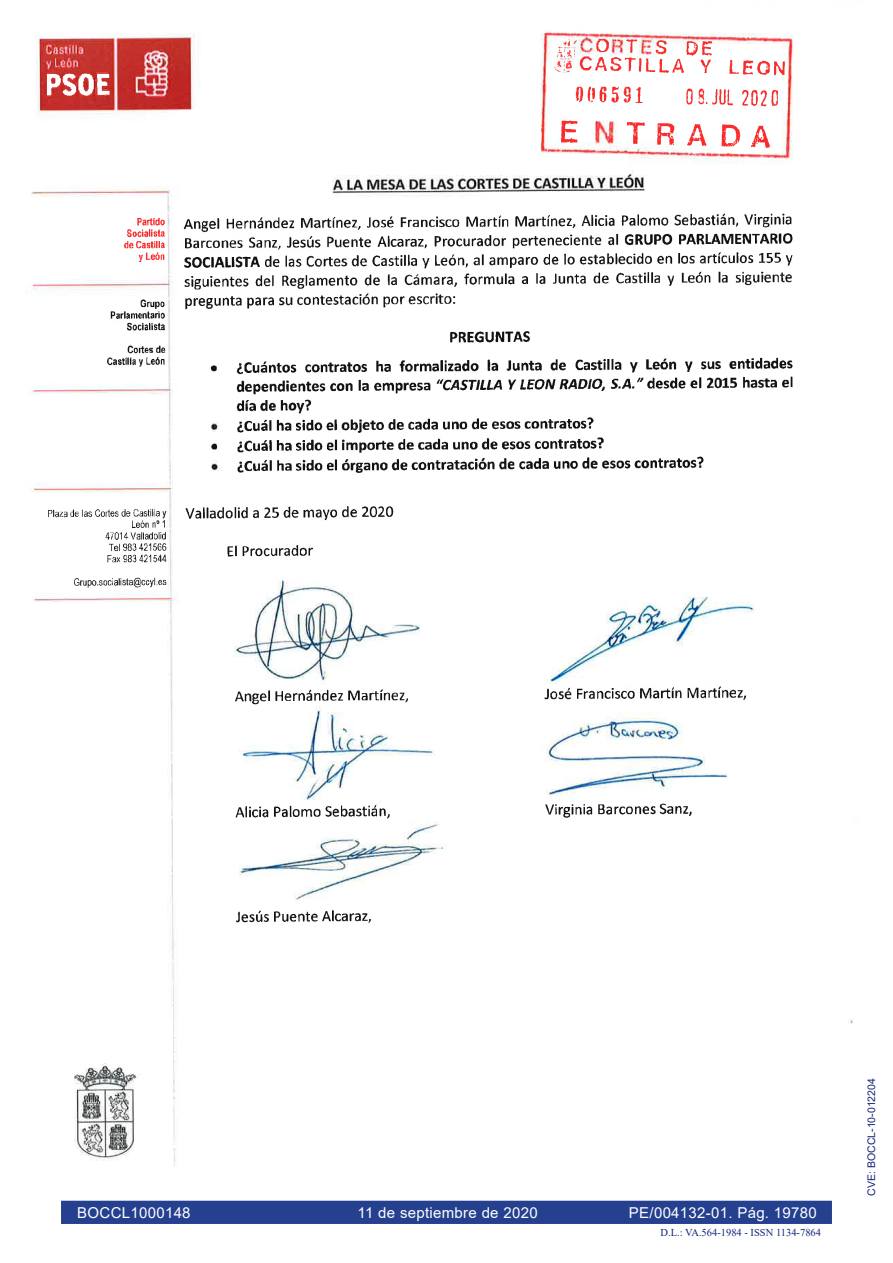
<style>
.page{position:relative;width:893px;height:1263px;background:#fff}
.page>*{position:absolute;margin:0;border:0;box-sizing:border-box;transform-origin:0 0}
.E_CVE{font:15px "Arial";letter-spacing:.02em;color:#fff}
.t1{font:10.5px "Times New Roman";color:#132477}
.t2{font:10.5px "Arial";color:#132477}
</style>
<div class="page">
<div style="left:60px;top:1200px;width:773px;height:25px;background:#25408f"></div>
<div style="left:60px;top:1199px;width:773px;height:26px;border:2px solid #fff"></div>
<img style="left:25px;top:32px;width:828px;height:1168px">
<img style="left:45px;top:45px;width:66px;height:51px">
<img style="left:124px;top:38px;width:663px;height:176px">
<img style="left:48px;top:214px;width:747px;height:709px">
<p class="E_CVE" style="left:77px;top:1202px;width:115px">BOCCL1000148</p>
<p class="E_CVE" style="left:358px;top:1202px;width:182px">11 de septiembre de 2020</p>
<p class="E_CVE" style="left:629px;top:1202px;width:189px">PE/004132-01. Pág. 19780</p>
<p class="t1" style="left:661px;top:1225px;width:162px">D.L.: VA.564-1984 - ISSN 1134-7864</p>
<p class="t2" style="left:864px;top:1195px;width:119px;rotate:-90deg">CVE: BOCCL-10-012204</p>
</div>
